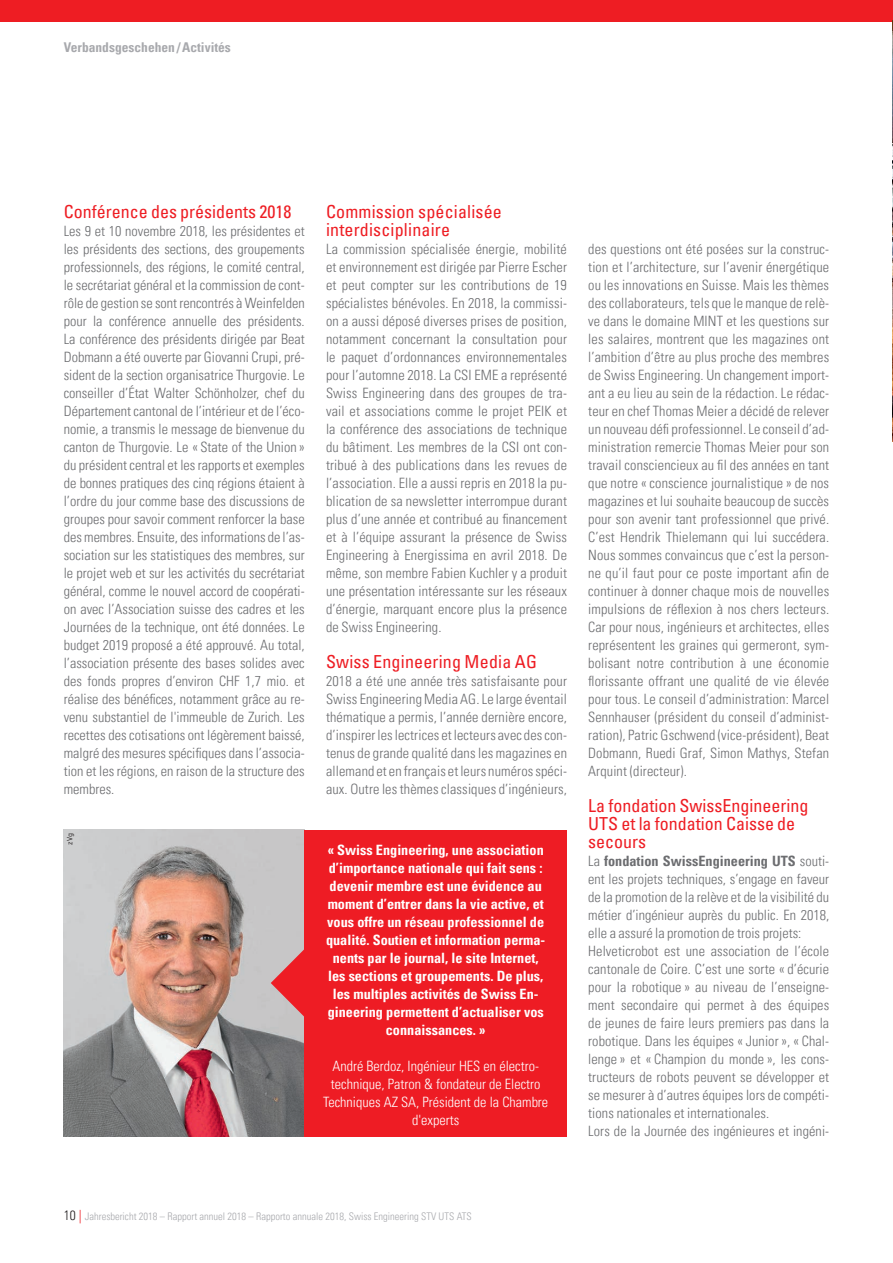
<style>
.page{position:relative;width:893px;height:1263px;background:#fff}
.page>*{position:absolute;margin:0;border:0;box-sizing:border-box;transform-origin:0 0}
.t1{font:condensed 18px/18px "+XJAGHU Univers LT Std";color:#ee1d23}
.t2{font:300 condensed 14.25px/18px "+QCWUSA Univers LT Std";letter-spacing:.005em;color:#6c6d70;text-align:justify}
.t3{font:700 condensed 14.25px/18px "+LEJQNK Univers LT Std";color:#fff;text-align:center}
.t4{font:300 condensed 14.25px/18px "+QCWUSA Univers LT Std";color:#fff;text-align:center}
.t5{font:700 condensed 14.25px "+LEJQNK Univers LT Std";color:#6c6d70}
.t6{font:700 condensed 13.5px "+LEJQNK Univers LT Std";color:#a8a9ad}
.t7{font:300 condensed 10.5px "+QCWUSA Univers LT Std";color:#a8a9ad}
.t8{font:7.5px "+QLOPQFDIN";color:#231f20}
.s1{font-family:"+QCWUSA Univers LT Std";font-weight:300}
.s2{font-size:13.5px;color:#231f20}
.s3{font-size:13.5px;color:#ee1d23}
</style>
<div class="page">
<div style="left:0;top:0;width:893px;height:21px;background:#ee1d23"></div>
<img style="left:892px;top:20px;width:1px;height:421px">
<img style="left:64px;top:830px;width:240px;height:306px">
<div style="left:304px;top:830px;width:263px;height:306px;background:#ee1c24"></div>
<svg style="left:271px;top:949px;width:33px;height:68px"></svg>
<p class="t6" style="left:64px;top:40px;width:169px">Verbandsgeschehen / Activités</p>
<p class="t1" style="left:64px;top:202px;width:229px">Conférence des présidents 2018</p>
<p class="t2" style="left:64px;top:222px;width:242px">Les 9 et 10 novembre 2018, les présidentes et les présidents des sections, des groupements professionnels, des régions, le comité central, le secrétariat général et la commission de cont&shy;rôle de gestion se sont rencontrés à Weinfelden pour la conférence annuelle des présidents.<br>La conférence des présidents dirigée par Beat Dobmann a été ouverte par Giovanni Crupi, pré&shy;sident de la section organisatrice Thurgovie. Le conseiller d’État Walter Schönholzer, chef du Département cantonal de l’intérieur et de l’éco&shy;nomie, a transmis le message de bienvenue du canton de Thurgovie. Le « State of the Union » du président central et les rapports et exemples de bonnes pratiques des cinq régions étaient à l’ordre du jour comme base des discussions de groupes pour savoir comment renforcer la base des membres. Ensuite, des informations de l’as&shy;sociation sur les statistiques des membres, sur le projet web et sur les activités du secrétariat général, comme le nouvel accord de coopérati&shy;on avec l’Association suisse des cadres et les Journées de la technique, ont été données. Le budget 2019 proposé a été approuvé. Au total, l’association présente des bases solides avec des fonds propres d’environ CHF 1,7 mio. et réalise des bénéfices, notamment grâce au re&shy;venu substantiel de l'immeuble de Zurich. Les recettes des cotisations ont légèrement baissé, malgré des mesures spécifiques dans l’associa&shy;tion et les régions, en raison de la structure des membres.</p>
<p class="t8" style="left:67px;top:845px;width:13px;rotate:-90deg">zVg</p>
<p class="t1" style="left:326px;top:202px;width:177px">Commission spécialisée interdisciplinaire</p>
<p class="t2" style="left:326px;top:240px;width:242px">La commission spécialisée énergie, mobilité et environnement est dirigée par Pierre Escher et peut compter sur les contributions de 19 spécialistes bénévoles. En 2018, la commissi&shy;on a aussi déposé diverses prises de position, notamment concernant la consultation pour le paquet d’ordonnances environnementales pour l’automne 2018. La CSI EME a représenté Swiss Engineering dans des groupes de tra&shy;vail et associations comme le projet PEIK et la conférence des associations de technique du bâtiment. Les membres de la CSI ont con&shy;tribué à des publications dans les revues de l’association. Elle a aussi repris en 2018 la pu&shy;blication de sa newsletter interrompue durant plus d’une année et contribué au financement et à l’équipe assurant la présence de Swiss Engineering à Energissima en avril 2018. De même, son membre Fabien Kuchler y a produit une présentation intéressante sur les réseaux d’énergie, marquant encore plus la présence de Swiss Engineering.</p>
<p class="t1" style="left:326px;top:652px;width:213px">Swiss Engineering Media AG</p>
<p class="t2" style="left:326px;top:672px;width:242px">2018 a été une année très satisfaisante pour Swiss Engineering Media AG. Le large éventail thématique a permis, l’année dernière encore, d’inspirer les lectrices et lecteurs avec des con&shy;tenus de grande qualité dans les magazines en allemand et en français et leurs numéros spéci&shy;aux. Outre les thèmes classiques d’ingénieurs,</p>
<p class="t3" style="left:326px;top:841px;width:221px">« Swiss Engineering, une association d’importance nationale qui fait sens : devenir membre est une évidence au moment d’entrer dans la vie active, et vous offre un réseau professionnel de qualité. Soutien et information perma&shy;nents par le journal, le site Internet, les sections et groupements. De plus, les multiples activités de Swiss En&shy;gineering permettent d’actualiser vos connaissances. »</p>
<p class="t4" style="left:323px;top:1057px;width:227px">André Berdoz, Ingénieur HES en électro&shy;technique, Patron &amp; fondateur de Electro Techniques AZ SA, Président de la Chambre d'experts</p>
<p class="t2" style="left:588px;top:240px;width:242px">des questions ont été posées sur la construc&shy;tion et l’architecture, sur l’avenir énergétique ou les innovations en Suisse. Mais les thèmes des collaborateurs, tels que le manque de relè&shy;ve dans le domaine MINT et les questions sur les salaires, montrent que les magazines ont l’ambition d’être au plus proche des membres de Swiss Engineering. Un changement import&shy;ant a eu lieu au sein de la rédaction. Le rédac&shy;teur en chef Thomas Meier a décidé de relever un nouveau défi professionnel. Le conseil d’ad&shy;ministration remercie Thomas Meier pour son travail consciencieux au fil des années en tant que notre « conscience journalistique » de nos magazines et lui souhaite beaucoup de succès pour son avenir tant professionnel que privé.<br>C’est Hendrik Thielemann qui lui succédera.<br>Nous sommes convaincus que c’est la person&shy;ne qu’il faut pour ce poste important afin de continuer à donner chaque mois de nouvelles impulsions de réflexion à nos chers lecteurs.<br>Car pour nous, ingénieurs et architectes, elles représentent les graines qui germeront, sym&shy;bolisant notre contribution à une économie florissante offrant une qualité de vie élevée pour tous. Le conseil d’administration: Marcel Sennhauser (président du conseil d’administ&shy;ration), Patric Gschwend (vice-président), Beat Dobmann, Ruedi Graf, Simon Mathys, Stefan Arquint (directeur).</p>
<p class="t1" style="left:588px;top:796px;width:222px">La fondation SwissEngineering<br>UTS et la fondation Caisse de secours</p>
<p class="t5" style="left:588px;top:853px;width:242px"><span class="s1">La</span> fondation SwissEngineering UTS <span class="s1">souti-</span></p>
<p class="t2" style="left:588px;top:870px;width:242px;text-align:left">ent les projets techniques, s’engage en faveur de la promotion de la relève et de la visibilité du métier d’ingénieur auprès du public. En 2018, elle a assuré la promotion de trois projets:<br>Helveticrobot est une association de l’école cantonale de Coire. C’est une sorte « d’écurie pour la robotique » au niveau de l’enseigne&shy;ment secondaire qui permet à des équipes de jeunes de faire leurs premiers pas dans la robotique. Dans les équipes « Junior », « Chal&shy;lenge » et « Champion du monde », les cons&shy;tructeurs de robots peuvent se développer et se mesurer à d’autres équipes lors de compéti&shy;tions nationales et internationales.<br>Lors de la Journée des ingénieures et ingéni-</p>
<p class="t7" style="left:64px;top:1211px;width:409px"><span class="s2">10</span> <span class="s3">|</span> Jahresbericht 2018 – Rapport annuel 2018 – Rapporto annuale 2018, Swiss Engineering STV UTS ATS</p>
</div>
